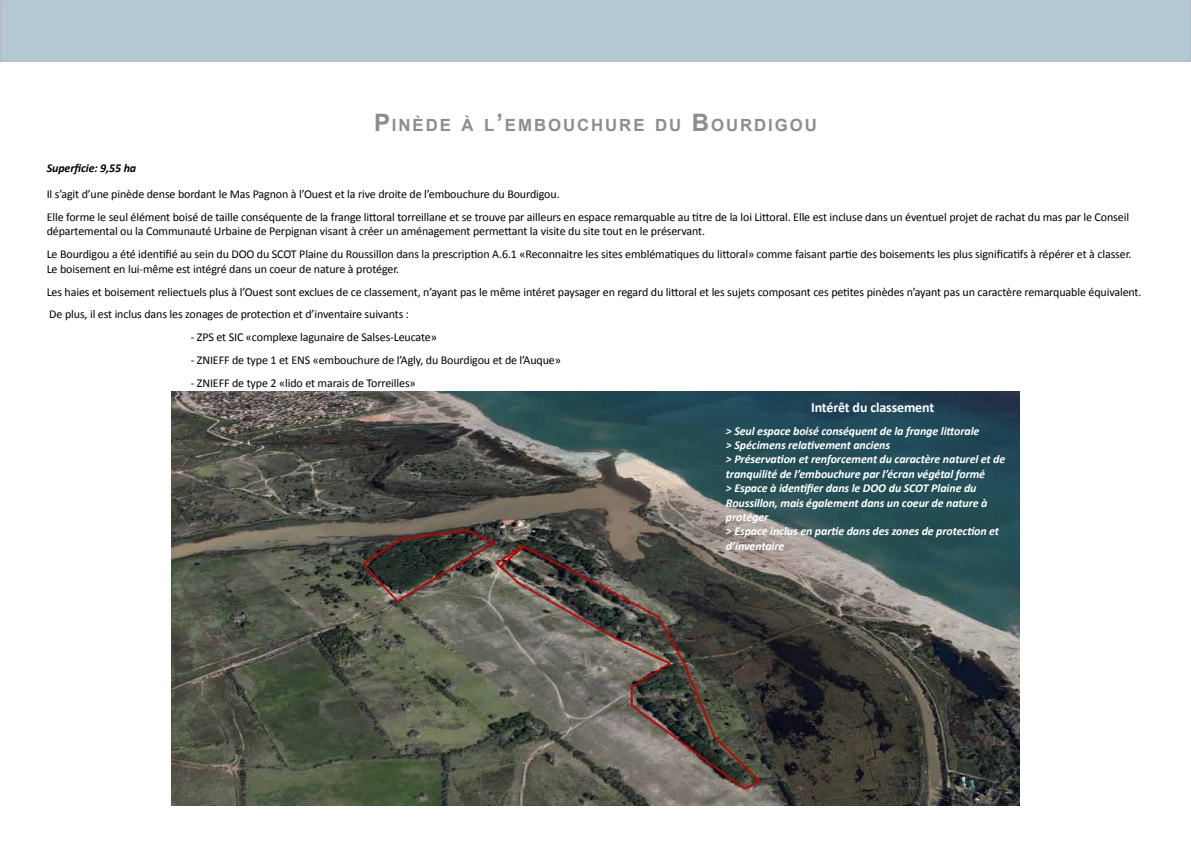
<style>
.page{position:relative;width:1191px;height:842px;background:#fff}
.page>*{position:absolute;margin:0;border:0;box-sizing:border-box;transform-origin:0 0}
.t1{font:700 16.8px "Arial";letter-spacing:.115em;color:#8b8e90}
.t2{font:700 14px "Calibri";letter-spacing:-.01em;color:#fff}
.t3{font:12px/22.9px "Calibri";letter-spacing:-.01em;color:#000}
.t4{font:italic 700 12px/14.4px "Calibri";letter-spacing:-.01em;color:#fff}
.t5{font:italic 700 12px "Calibri";letter-spacing:-.01em;color:#000}
.s1{font-size:24px}
</style>
<div class="page">
<div style="left:0;top:0;width:1191px;height:62px;background:#b3c8d3;border:1px solid #919396"></div>
<img style="left:171px;top:391px;width:848px;height:415px">
<h1 class="t1" style="left:374px;top:114px;width:444px"><span class="s1">P</span>INÈDE À L<span class="s1">’</span>EMBOUCHURE DU <span class="s1">B</span>OURDIGOU</h1>
<p class="t5" style="left:47px;top:161px;width:91px">Superficie: 9,55 ha</p>
<p class="t3" style="left:47px;top:183px;width:1083px">Il s’agit d’une pinède dense bordant le Mas Pagnon à l’Ouest et la rive droite de l’embouchure du Bourdigou.<br>Elle forme le seul élément boisé de taille conséquente de la frange littoral torreillane et se trouve par ailleurs en espace remarquable au titre de la loi Littoral. Elle est incluse dans un éventuel projet de rachat du mas par le Conseil</p>
<p class="t3" style="left:47px;top:220px;width:1086px">départemental ou la Communauté Urbaine de Perpignan visant à créer un aménagement permettant la visite du site tout en le préservant.<br>Le Bourdigou a été identifié au sein du DOO du SCOT Plaine du Roussillon dans la prescription A.6.1 «Reconnaitre les sites emblématiques du littoral» comme faisant partie des boisements les plus significatifs à répérer et à classer.</p>
<p class="t3" style="left:47px;top:257px;width:1096px">Le boisement en lui-même est intégré dans un coeur de nature à protéger.<br>Les haies et boisement reliectuels plus à l’Ouest sont exclues de ce classement, n’ayant pas le même intéret paysager en regard du littoral et les sujets composant ces petites pinèdes n’ayant pas un caractère remarquable équivalent.<br>De plus, il est inclus dans les zonages de protection et d’inventaire suivants :</p>
<p class="t3" style="left:191px;top:326px;width:248px">- ZPS et SIC «complexe lagunaire de Salses-Leucate»</p>
<p class="t3" style="left:191px;top:349px;width:372px">- ZNIEFF de type 1 et ENS «embouchure de l’Agly, du Bourdigou et de l’Auque»</p>
<p class="t3" style="left:191px;top:372px;width:226px">- ZNIEFF de type 2 «lido et marais de Torreilles»</p>
<p class="t2" style="left:811px;top:398px;width:125px">Intérêt du classement</p>
<p class="t4" style="left:726px;top:423px;width:281px">&gt; Seul espace boisé conséquent de la frange littorale<br>&gt; Spécimens relativement anciens<br>&gt; Préservation et renforcement du caractère naturel et de tranquilité de l’embouchure par l’écran végétal formé<br>&gt; Espace à identifier dans le DOO du SCOT Plaine du Roussillon, mais également dans un coeur de nature à protéger<br>&gt; Espace inclus en partie dans des zones de protection et d’inventaire</p>
</div>
